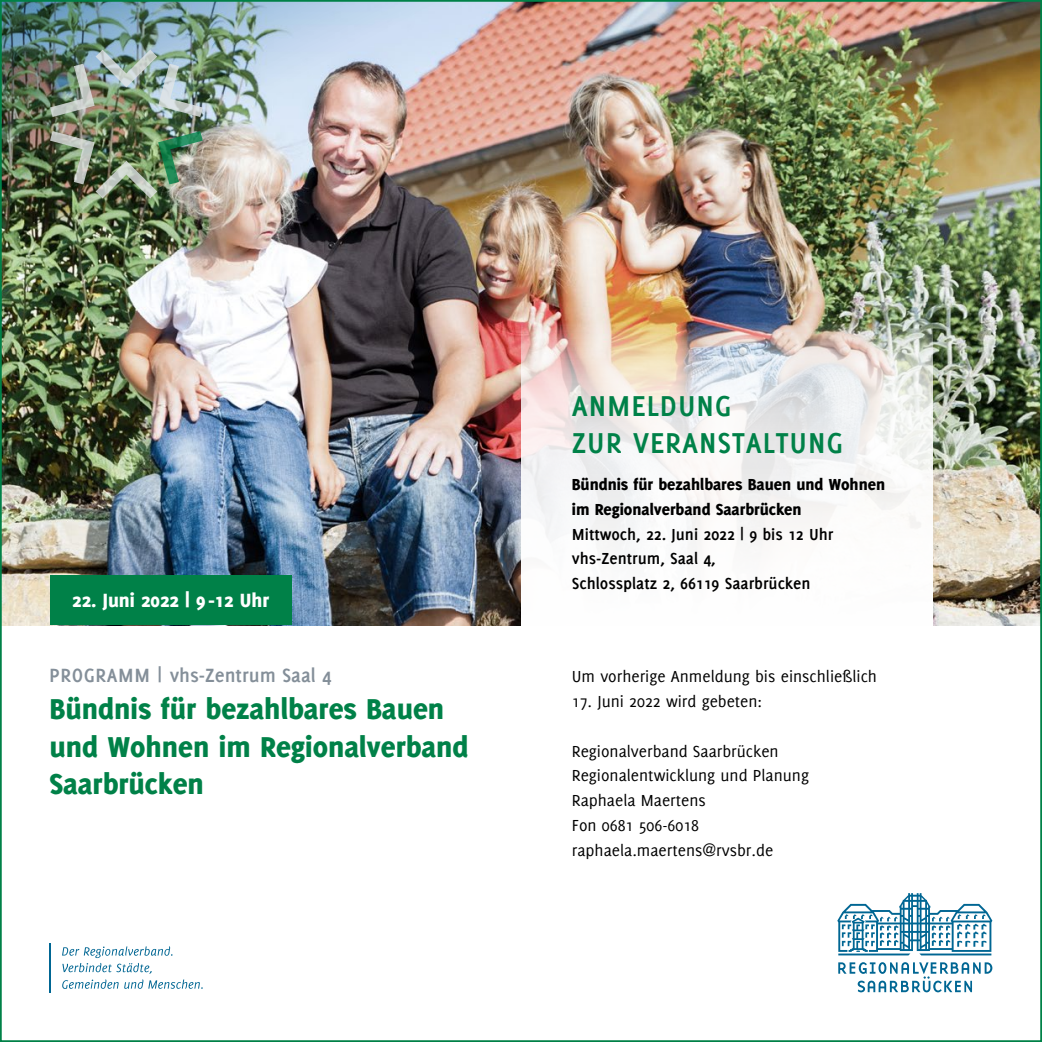
<style>
.page{position:relative;width:1042px;height:1042px;background:#fff}
.page>*{position:absolute;margin:0;border:0;box-sizing:border-box;transform-origin:0 0}
.t1{font:800 31.5px/37.3px "Delicious";color:#008148}
.t2{font:700 31.5px/37.3px "Delicious";letter-spacing:.03em;color:#008148}
.t3{font:700 21px "Delicious";color:#848f99}
.t4{font:800 21px "Delicious";color:#fff}
.t5{font:17.5px/24.8px "Delicious";color:#000}
.t6{font:700 17.5px/24.8px "Delicious";color:#000}
.t7{font:800 17.5px/24.8px "Delicious";color:#000}
</style>
<div class="page">
<img style="left:3px;top:3px;width:1036px;height:622px">
<div style="left:50px;top:575px;width:241px;height:50px;background:#008148"></div>
<svg style="left:837px;top:893px;width:155px;height:62px"></svg>
<svg style="left:838px;top:962px;width:154px;height:30px"></svg>
<svg style="left:62px;top:946px;width:141px;height:43px"></svg>
<hr style="left:50px;top:943px;width:1px;height:49px;background:#006693">
<img style="left:3px;top:3px;width:518px;height:319px">
<img style="left:50px;top:50px;width:153px;height:67px">
<img style="left:50px;top:131px;width:153px;height:67px">
<img style="left:521px;top:322px;width:411px;height:146px">
<div style="left:521px;top:468px;width:411px;height:158px;background:#fff"></div>
<p class="t4" style="left:72px;top:588px;width:198px">22. Juni 2022 | 9 -12 Uhr</p>
<p class="t3" style="left:50px;top:663px;width:283px">PROGRAMM | vhs-Zentrum Saal 4</p>
<h1 class="t1" style="left:50px;top:690px;width:421px">Bündnis für bezahlbares Bauen und Wohnen im Regionalverband<br>Saarbrücken</h1>
<h1 class="t2" style="left:572px;top:386px;width:273px">ANMELDUNG<br>ZUR VERANSTALTUNG</h1>
<p class="t7" style="left:572px;top:471px;width:315px">Bündnis für bezahlbares Bauen und Wohnen im Regionalverband Saarbrücken</p>
<p class="t6" style="left:572px;top:521px;width:263px">Mittwoch, 22. Juni 2022 | 9 bis 12 Uhr vhs-Zentrum, Saal 4,<br>Schlossplatz 2, 66119 Saarbrücken</p>
<p class="t5" style="left:572px;top:664px;width:307px">Um vorherige Anmeldung bis einschließlich</p>
<p class="t5" style="left:572px;top:689px;width:192px">17. Juni 2022 wird gebeten:</p>
<p class="t5" style="left:572px;top:738px;width:239px">Regionalverband Saarbrücken<br>Regionalentwicklung und Planung<br>Raphaela Maertens<br>Fon 0681 506-6018 raphaela.maertens@rvsbr.de</p>
</div>
